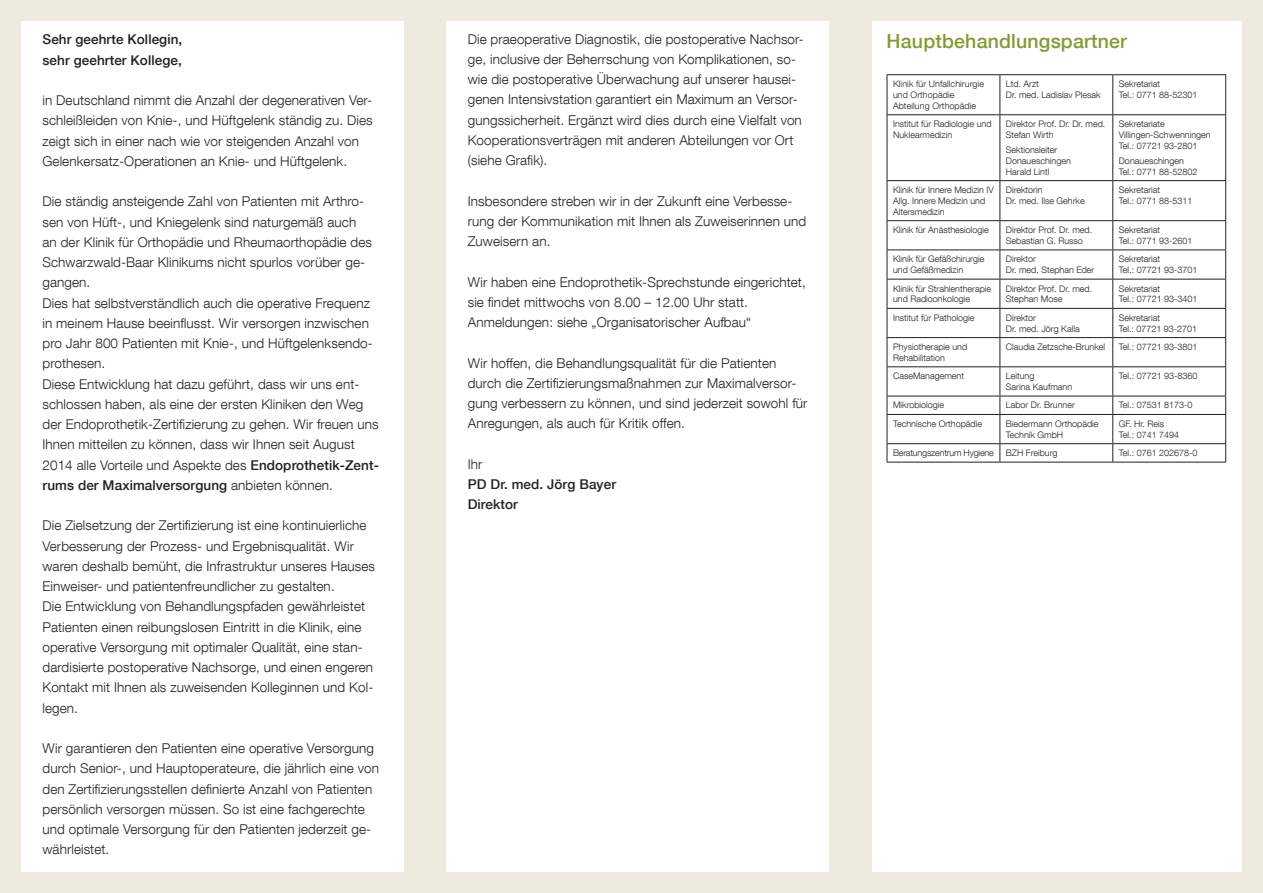
<style>
.page{position:relative;width:1263px;height:893px;background:#efeae0}
.page>*{position:absolute;margin:0;border:0;box-sizing:border-box;transform-origin:0 0}
.t1{font:500 19.5px "Helvetica Neue LT Com";letter-spacing:.01em;color:#829c33}
.t2{font:300 13.5px/20.2px "Helvetica Neue LT Com";letter-spacing:.005em;color:#231f20}
.t3{font:500 13.5px/20.2px "Helvetica Neue LT Com";letter-spacing:.005em;color:#231f20}
.t4{font:300 9px/10.8px "Helvetica Neue LT Com";color:#231f20}
.t5{font:300 9px "Helvetica Neue LT Com";letter-spacing:-.02em;color:#231f20}
.s1{font-weight:500}
</style>
<div class="page">
<div style="left:21px;top:21px;width:383px;height:851px;background:#fff"></div>
<div style="left:446px;top:21px;width:383px;height:851px;background:#fff"></div>
<div style="left:872px;top:21px;width:370px;height:851px;background:#fff"></div>
<hr style="left:887px;top:74px;width:113px;height:1px;background:#231f20">
<hr style="left:887px;top:75px;width:1px;height:39px;background:#231f20">
<hr style="left:1000px;top:74px;width:113px;height:1px;background:#231f20">
<hr style="left:999px;top:75px;width:1px;height:39px;background:#231f20">
<hr style="left:1113px;top:74px;width:113px;height:1px;background:#231f20">
<hr style="left:1112px;top:75px;width:1px;height:39px;background:#231f20">
<hr style="left:1225px;top:75px;width:1px;height:39px;background:#231f20">
<hr style="left:887px;top:114px;width:113px;height:1px;background:#231f20">
<hr style="left:887px;top:115px;width:1px;height:65px;background:#231f20">
<hr style="left:1000px;top:114px;width:113px;height:1px;background:#231f20">
<hr style="left:999px;top:115px;width:1px;height:65px;background:#231f20">
<hr style="left:1113px;top:114px;width:113px;height:1px;background:#231f20">
<hr style="left:1112px;top:115px;width:1px;height:65px;background:#231f20">
<hr style="left:1225px;top:115px;width:1px;height:65px;background:#231f20">
<hr style="left:887px;top:180px;width:113px;height:1px;background:#231f20">
<hr style="left:887px;top:181px;width:1px;height:39px;background:#231f20">
<hr style="left:1000px;top:180px;width:113px;height:1px;background:#231f20">
<hr style="left:999px;top:181px;width:1px;height:39px;background:#231f20">
<hr style="left:1113px;top:180px;width:113px;height:1px;background:#231f20">
<hr style="left:1112px;top:181px;width:1px;height:39px;background:#231f20">
<hr style="left:1225px;top:181px;width:1px;height:39px;background:#231f20">
<hr style="left:887px;top:220px;width:113px;height:1px;background:#231f20">
<hr style="left:1000px;top:220px;width:113px;height:1px;background:#231f20">
<hr style="left:1113px;top:220px;width:113px;height:1px;background:#231f20">
<hr style="left:887px;top:250px;width:113px;height:1px;background:#231f20">
<hr style="left:1000px;top:250px;width:113px;height:1px;background:#231f20">
<hr style="left:1113px;top:250px;width:113px;height:1px;background:#231f20">
<hr style="left:887px;top:279px;width:113px;height:1px;background:#231f20">
<hr style="left:1000px;top:279px;width:113px;height:1px;background:#231f20">
<hr style="left:1113px;top:279px;width:113px;height:1px;background:#231f20">
<hr style="left:887px;top:308px;width:113px;height:1px;background:#231f20">
<hr style="left:1000px;top:308px;width:113px;height:1px;background:#231f20">
<hr style="left:1113px;top:308px;width:113px;height:1px;background:#231f20">
<hr style="left:887px;top:337px;width:113px;height:1px;background:#231f20">
<hr style="left:1000px;top:337px;width:113px;height:1px;background:#231f20">
<hr style="left:1113px;top:337px;width:113px;height:1px;background:#231f20">
<hr style="left:887px;top:366px;width:113px;height:1px;background:#231f20">
<hr style="left:1000px;top:366px;width:113px;height:1px;background:#231f20">
<hr style="left:1113px;top:366px;width:113px;height:1px;background:#231f20">
<hr style="left:887px;top:396px;width:113px;height:1px;background:#231f20">
<hr style="left:1000px;top:396px;width:113px;height:1px;background:#231f20">
<hr style="left:1113px;top:396px;width:113px;height:1px;background:#231f20">
<hr style="left:887px;top:414px;width:113px;height:1px;background:#231f20">
<hr style="left:1000px;top:414px;width:113px;height:1px;background:#231f20">
<hr style="left:1113px;top:414px;width:113px;height:1px;background:#231f20">
<hr style="left:887px;top:443px;width:113px;height:1px;background:#231f20">
<svg style="left:887px;top:221px;width:1px;height:241px"></svg>
<hr style="left:1000px;top:443px;width:113px;height:1px;background:#231f20">
<svg style="left:999px;top:221px;width:1px;height:241px"></svg>
<hr style="left:1113px;top:443px;width:113px;height:1px;background:#231f20">
<svg style="left:1112px;top:221px;width:1px;height:241px"></svg>
<svg style="left:1225px;top:221px;width:1px;height:241px"></svg>
<hr style="left:887px;top:462px;width:113px;height:1px;background:#231f20">
<hr style="left:1000px;top:462px;width:113px;height:1px;background:#231f20">
<hr style="left:1113px;top:462px;width:113px;height:1px;background:#231f20">
<p class="t3" style="left:43px;top:29px;width:141px">Sehr geehrte Kollegin, sehr geehrter Kollege,</p>
<p class="t2" style="left:43px;top:90px;width:332px">in Deutschland nimmt die Anzahl der degenerativen Ver&shy;schleißleiden von Knie-, und Hüftgelenk ständig zu. Dies zeigt sich in einer nach wie vor steigenden Anzahl von Gelenkersatz-Operationen an Knie- und Hüftgelenk.</p>
<p class="t2" style="left:43px;top:191px;width:338px">Die ständig ansteigende Zahl von Patienten mit Arthro&shy;sen von Hüft-, und Kniegelenk sind naturgemäß auch<br>an der Klinik für Orthopädie und Rheumaorthopädie des Schwarzwald-Baar Klinikums nicht spurlos vorüber ge&shy;gangen.<br>Dies hat selbstverständlich auch die operative Frequenz in meinem Hause beeinflusst. Wir versorgen inzwischen pro Jahr 800 Patienten mit Knie-, und Hüftgelenksendo&shy;prothesen.<br>Diese Entwicklung hat dazu geführt, dass wir uns ent&shy;schlossen haben, als eine der ersten Kliniken den Weg der Endoprothetik-Zertifizierung zu gehen. Wir freuen uns Ihnen mitteilen zu können, dass wir Ihnen seit August 2014 alle Vorteile und Aspekte des <span class="s1">Endoprothetik-Zent&shy;rums der Maximalversorgung</span> anbieten können.</p>
<p class="t2" style="left:43px;top:515px;width:334px">Die Zielsetzung der Zertifizierung ist eine kontinuierliche Verbesserung der Prozess- und Ergebnisqualität. Wir waren deshalb bemüht, die Infrastruktur unseres Hauses Einweiser- und patientenfreundlicher zu gestalten.<br>Die Entwicklung von Behandlungspfaden gewährleistet Patienten einen reibungslosen Eintritt in die Klinik, eine operative Versorgung mit optimaler Qualität, eine stan&shy;dardisierte postoperative Nachsorge, und einen engeren Kontakt mit Ihnen als zuweisenden Kolleginnen und Kol&shy;legen.</p>
<p class="t2" style="left:43px;top:738px;width:338px">Wir garantieren den Patienten eine operative Versorgung durch Senior-, und Hauptoperateure, die jährlich eine von den Zertifizierungsstellen definierte Anzahl von Patienten persönlich versorgen müssen. So ist eine fachgerechte und optimale Versorgung für den Patienten jederzeit ge&shy;währleistet.</p>
<p class="t2" style="left:468px;top:28px;width:338px">Die praeoperative Diagnostik, die postoperative Nachsor&shy;ge, inclusive der Beherrschung von Komplikationen, so&shy;wie die postoperative Überwachung auf unserer hausei&shy;genen Intensivstation garantiert ein Maximum an Versor&shy;gungssicherheit. Ergänzt wird dies durch eine Vielfalt von Kooperationsverträgen mit anderen Abteilungen vor Ort (siehe Grafik).</p>
<p class="t2" style="left:468px;top:190px;width:340px">Insbesondere streben wir in der Zukunft eine Verbesse&shy;rung der Kommunikation mit Ihnen als Zuweiserinnen und<br>Zuweisern an.</p>
<p class="t2" style="left:468px;top:271px;width:340px">Wir haben eine Endoprothetik-Sprechstunde eingerichtet, sie findet mittwochs von 8.00 – 12.00 Uhr statt.<br>Anmeldungen: siehe „Organisatorischer Aufbau“</p>
<p class="t2" style="left:468px;top:352px;width:341px">Wir hoffen, die Behandlungsqualität für die Patienten durch die Zertifizierungsmaßnahmen zur Maximalversor&shy;gung verbessern zu können, und sind jederzeit sowohl für Anregungen, als auch für Kritik offen.</p>
<p class="t2" style="left:468px;top:454px;width:16px">Ihr</p>
<p class="t3" style="left:468px;top:474px;width:150px">PD Dr. med. Jörg Bayer<br>Direktor</p>
<h1 class="t1" style="left:887px;top:29px;width:242px">Hauptbehandlungspartner</h1>
<p class="t4" style="left:893px;top:78px;width:93px">Klinik für Unfallchirurgie und Orthopädie<br>Abteilung Orthopädie</p>
<p class="t4" style="left:1006px;top:78px;width:96px">Ltd. Arzt<br>Dr. med. Ladislav Plesak</p>
<p class="t4" style="left:1119px;top:78px;width:80px">Sekretariat<br>Tel.: 0771 88-52301</p>
<p class="t4" style="left:893px;top:118px;width:100px">Institut für Radiologie und<br>Nuklearmedizin</p>
<p class="t4" style="left:1006px;top:118px;width:101px">Direktor Prof. Dr. Dr. med.<br>Stefan Wirth</p>
<p class="t4" style="left:1006px;top:144px;width:67px">Sektionsleiter<br>Donaueschingen<br>Harald Lintl</p>
<p class="t4" style="left:1119px;top:118px;width:93px">Sekretariate<br>Villingen-Schwenningen<br>Tel.: 07721 93-2801</p>
<p class="t4" style="left:1119px;top:155px;width:80px">Donaueschingen<br>Tel.: 0771 88-52802</p>
<p class="t4" style="left:893px;top:184px;width:102px">Klinik für Innere Medizin IV<br>Allg. Innere Medizin und<br>Altersmedizin</p>
<p class="t4" style="left:1006px;top:184px;width:80px">Direktorin<br>Dr. med. Ilse Gehrke</p>
<p class="t4" style="left:1119px;top:184px;width:75px">Sekretariat<br>Tel.: 0771 88-5311</p>
<p class="t4" style="left:893px;top:224px;width:97px">Klinik für Anästhesiologie</p>
<p class="t4" style="left:1006px;top:224px;width:88px">Direktor Prof. Dr. med.<br>Sebastian G. Russo</p>
<p class="t4" style="left:1119px;top:224px;width:75px">Sekretariat<br>Tel.: 0771 93-2601</p>
<p class="t4" style="left:893px;top:254px;width:93px">Klinik für Gefäßchirurgie und Gefäßmedizin</p>
<p class="t4" style="left:1006px;top:254px;width:90px">Direktor<br>Dr. med. Stephan Eder</p>
<p class="t4" style="left:1119px;top:254px;width:80px">Sekretariat<br>Tel.: 07721 93-3701</p>
<p class="t4" style="left:893px;top:283px;width:100px">Klinik für Strahlentherapie und Radioonkologie</p>
<p class="t4" style="left:1006px;top:283px;width:88px">Direktor Prof. Dr. med.<br>Stephan Mose</p>
<p class="t4" style="left:1119px;top:283px;width:80px">Sekretariat<br>Tel.: 07721 93-3401</p>
<p class="t4" style="left:893px;top:312px;width:83px">Institut für Pathologie</p>
<p class="t4" style="left:1006px;top:312px;width:75px">Direktor<br>Dr. med. Jörg Kalla</p>
<p class="t4" style="left:1119px;top:312px;width:80px">Sekretariat<br>Tel.: 07721 93-2701</p>
<p class="t4" style="left:893px;top:341px;width:76px">Physiotherapie und<br>Rehabilitation</p>
<p class="t4" style="left:1006px;top:341px;width:101px">Claudia Zetzsche-Brunkel</p>
<p class="t4" style="left:1119px;top:341px;width:80px">Tel.: 07721 93-3801</p>
<p class="t4" style="left:893px;top:370px;width:73px">CaseManagement</p>
<p class="t4" style="left:1006px;top:370px;width:68px">Leitung<br>Sarina Kaufmann</p>
<p class="t4" style="left:1119px;top:370px;width:80px">Tel.: 07721 93-8360</p>
<p class="t4" style="left:893px;top:400px;width:53px">Mikrobiologie</p>
<p class="t4" style="left:1006px;top:400px;width:71px">Labor Dr. Brunner</p>
<p class="t4" style="left:1119px;top:400px;width:75px">Tel.: 07531 8173-0</p>
<p class="t4" style="left:893px;top:418px;width:91px">Technische Orthopädie</p>
<p class="t4" style="left:1006px;top:418px;width:94px">Biedermann Orthopädie<br>Technik GmbH</p>
<p class="t4" style="left:1119px;top:418px;width:62px">GF. Hr. Reis<br>Tel.: 0741 7494</p>
<p class="t5" style="left:893px;top:447px;width:102px">Beratungszentrum Hygiene</p>
<p class="t4" style="left:1006px;top:447px;width:53px">BZH Freiburg</p>
<p class="t4" style="left:1119px;top:447px;width:80px">Tel.: 0761 202678-0</p>
</div>
